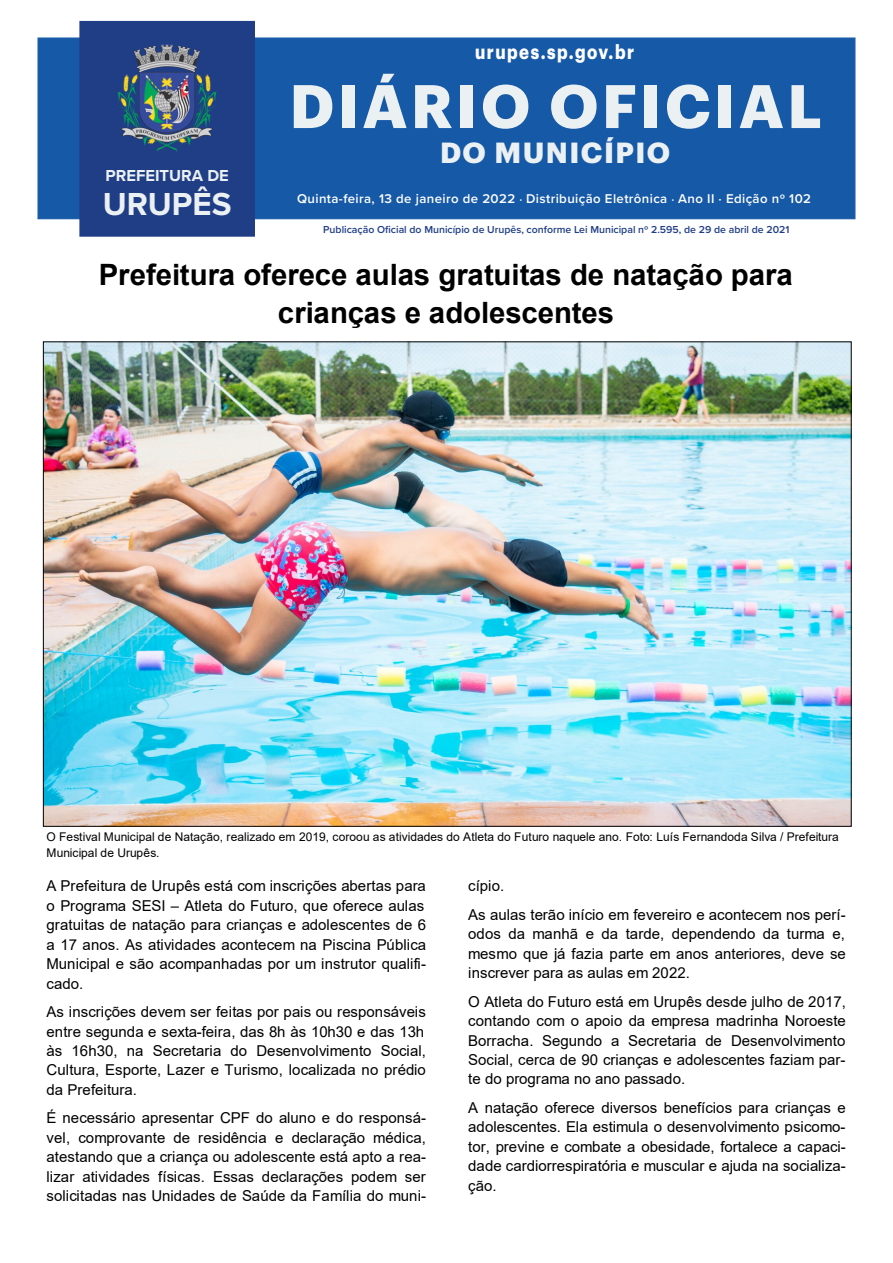
<style>
.page{position:relative;width:893px;height:1263px;background:#fff}
.page>*{position:absolute;margin:0;border:0;box-sizing:border-box;transform-origin:0 0}
.t1{font:700 60px "Graphik";letter-spacing:.06em;color:#ebf0f2}
.t2{font:700 33px "Proxima Nova";color:#ebf0f2}
.t3{font:700 29.4px/38.1px "Arial";letter-spacing:-.005em;color:#000;text-align:center}
.t4{font:700 28.5px "Graphik";letter-spacing:.05em;color:#ebf0f2}
.t5{font:700 19.8px "Graphik";letter-spacing:.09em;color:#fff;scale:.83 1}
.t6{font:700 16.5px "Proxima Nova";color:#ebf0f2}
.t7{font:15px/19.5px "Arial";letter-spacing:.005em;color:#000;text-align:justify}
.t8{font:600 13.2px "Proxima Nova";letter-spacing:.03em;color:#fff}
.t9{font:12px/15.6px "Arial";color:#000}
.t10{font:600 10.5px "Proxima Nova";color:#203e86}
.s1{font-size:12px}
</style>
<div class="page">
<div style="left:38px;top:38px;width:817px;height:181px;background:#1659a7"></div>
<div style="left:80px;top:21px;width:174px;height:215px;background:#203e86"></div>
<img style="left:118px;top:44px;width:99px;height:107px">
<div style="left:79px;top:21px;width:176px;height:216px;border:1px solid #203e86"></div>
<img style="left:45px;top:344px;width:804px;height:480px">
<p class="t6" style="left:106px;top:163px;width:125px">PREFEITURA DE</p>
<h2 class="t2" style="left:103px;top:180px;width:130px">URUPÊS</h2>
<h3 class="t5" style="left:475px;top:36px;width:193px">urupes.sp.gov.br</h3>
<h1 class="t1" style="left:290px;top:60px;width:534px">DIÁRIO OFICIAL</h1>
<h3 class="t4" style="left:440px;top:130px;width:232px">DO MUNICÍPIO</h3>
<p class="t8" style="left:297px;top:188px;width:515px">Quinta-feira, 13 de janeiro de 2022 <span class="s1">⋅</span> Distribuição Eletrônica <span class="s1">⋅</span> Ano II ⋅ Edição nº 102</p>
<p class="t10" style="left:323px;top:222px;width:468px">Publicação Oficial do Município de Urupês, conforme Lei Municipal nº 2.595, de 29 de abril de 2021</p>
<p class="t3" style="left:99px;top:256px;width:695px">Prefeitura oferece aulas gratuitas de natação para crianças e adolescentes</p>
<p class="t9" style="left:46px;top:829px;width:794px">O Festival Municipal de Natação, realizado em 2019, coroou as atividades do Atleta do Futuro naquele ano. Foto: Luís Fernandoda Silva / Prefeitura<br>Municipal de Urupês.</p>
<p class="t7" style="left:46px;top:876px;width:381px;text-align:left">A Prefeitura de Urupês está com inscrições abertas para o Programa SESI – Atleta do Futuro, que oferece aulas gratuitas de natação para crianças e adolescentes de 6 a 17 anos. As atividades acontecem na Piscina Pública Municipal e são acompanhadas por um instrutor qualifi&shy;cado.</p>
<p class="t7" style="left:46px;top:1002px;width:381px;text-align:left">As inscrições devem ser feitas por pais ou responsáveis entre segunda e sexta-feira, das 8h às 10h30 e das 13h às 16h30, na Secretaria do Desenvolvimento Social, Cultura, Esporte, Lazer e Turismo, localizada no prédio da Prefeitura.</p>
<p class="t7" style="left:46px;top:1108px;width:381px">É necessário apresentar CPF do aluno e do responsá&shy;vel, comprovante de residência e declaração médica, atestando que a criança ou adolescente está apto a rea&shy;lizar atividades físicas. Essas declarações podem ser solicitadas nas Unidades de Saúde da Família do muni-</p>
<p class="t7" style="left:468px;top:872px;width:379px;line-height:28.5px">cípio.<br>As aulas terão início em fevereiro e acontecem nos perí-</p>
<p class="t7" style="left:468px;top:924px;width:379px">odos da manhã e da tarde, dependendo da turma e, mesmo que já fazia parte em anos anteriores, deve se inscrever para as aulas em 2022.</p>
<p class="t7" style="left:468px;top:991px;width:379px">O Atleta do Futuro está em Urupês desde julho de 2017, contando com o apoio da empresa madrinha Noroeste Borracha. Segundo a Secretaria de Desenvolvimento Social, cerca de 90 crianças e adolescentes faziam par&shy;te do programa no ano passado.</p>
<p class="t7" style="left:468px;top:1098px;width:379px">A natação oferece diversos benefícios para crianças e adolescentes. Ela estimula o desenvolvimento psicomo&shy;tor, previne e combate a obesidade, fortalece a capaci&shy;dade cardiorrespiratória e muscular e ajuda na socializa&shy;ção.</p>
</div>
